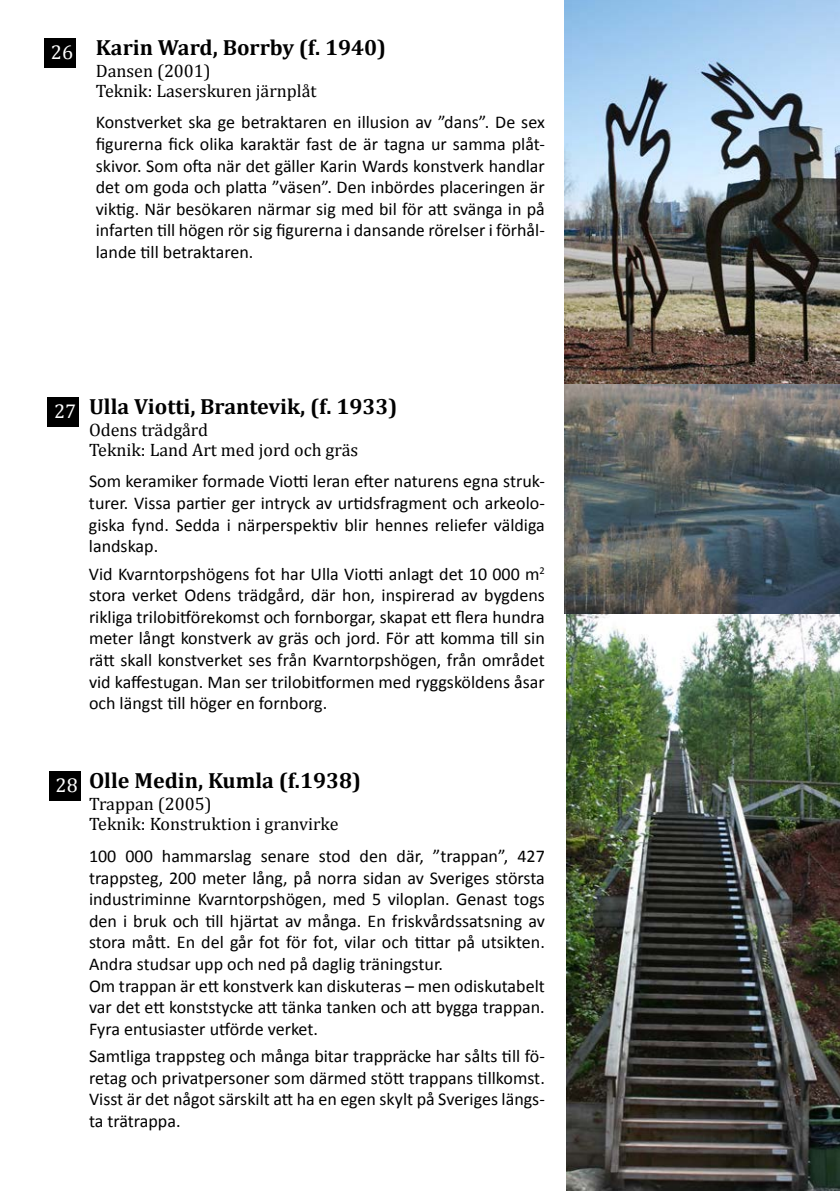
<style>
.page{position:relative;width:840px;height:1191px;background:#fff}
.page>*{position:absolute;margin:0;border:0;box-sizing:border-box;transform-origin:0 0}
.t1{font:700 22px "Cambria";color:#000}
.t2{font:20px "Cambria";color:#fff}
.t3{font:18px/21.6px "Calibri";color:#000;text-align:justify}
.t4{font:18px/20px "Cambria";color:#000}
</style>
<div class="page">
<img style="left:566px;top:614px;width:273px;height:577px">
<img style="left:564px;top:0;width:274px;height:384px">
<div style="left:44px;top:38px;width:32px;height:30px;background:#000"></div>
<img style="left:564px;top:384px;width:275px;height:230px">
<div style="left:47px;top:397px;width:32px;height:29px;background:#000"></div>
<div style="left:49px;top:771px;width:31px;height:30px;background:#000"></div>
<p class="t2" style="left:51px;top:40px;width:24px">26</p>
<p class="t1" style="left:96px;top:32px;width:292px">Karin Ward, Borrby (f. 1940)</p>
<p class="t4" style="left:96px;top:61px;width:222px">Dansen (2001)<br>Teknik: Laserskuren järnplåt</p>
<p class="t3" style="left:96px;top:112px;width:450px">Konstverket ska ge betraktaren en illusion av ”dans”. De sex figurerna fick olika karaktär fast de är tagna ur samma plåt&shy;skivor. Som ofta när det gäller Karin Wards konstverk handlar det om goda och platta ”väsen”. Den inbördes placeringen är viktig. När besökaren närmar sig med bil för att svänga in på infarten till högen rör sig figurerna i dansande rörelser i förhål&shy;lande till betraktaren.</p>
<p class="t2" style="left:54px;top:399px;width:24px">27</p>
<p class="t1" style="left:89px;top:391px;width:310px">Ulla Viotti, Brantevik, (f. 1933)</p>
<p class="t4" style="left:89px;top:420px;width:270px">Odens trädgård<br>Teknik: Land Art med jord och gräs</p>
<p class="t3" style="left:89px;top:471px;width:457px">Som keramiker formade Viotti leran efter naturens egna struk&shy;turer. Vissa partier ger intryck av urtidsfragment och arkeolo&shy;giska fynd. Sedda i närperspektiv blir hennes reliefer väldiga landskap.</p>
<p class="t3" style="left:89px;top:563px;width:457px">Vid Kvarntorpshögens fot har Ulla Viotti anlagt det 10 000 m<sup>2 </sup>stora verket Odens trädgård, där hon, inspirerad av bygdens rikliga trilobitförekomst och fornborgar, skapat ett flera hundra meter långt konstverk av gräs och jord. För att komma till sin rätt skall konstverket ses från Kvarntorpshögen, från området vid kaffestugan. Man ser trilobitformen med ryggsköldens åsar och längst till höger en fornborg.</p>
<p class="t2" style="left:56px;top:773px;width:24px">28</p>
<p class="t1" style="left:89px;top:765px;width:273px">Olle Medin, Kumla (f.1938)</p>
<p class="t4" style="left:89px;top:794px;width:251px">Trappan (2005)<br>Teknik: Konstruktion i granvirke</p>
<p class="t3" style="left:89px;top:845px;width:457px;text-align:left">100 000 hammarslag senare stod den där, ”trappan”, 427 trappsteg, 200 meter lång, på norra sidan av Sveriges största industriminne Kvarntorpshögen, med 5 viloplan. Genast togs den i bruk och till hjärtat av många. En friskvårdssatsning av stora mått. En del går fot för fot, vilar och tittar på utsikten.<br>Andra studsar upp och ned på daglig träningstur.<br>Om trappan är ett konstverk kan diskuteras – men odiskutabelt var det ett konststycke att tänka tanken och att bygga trappan.<br>Fyra entusiaster utförde verket.</p>
<p class="t3" style="left:89px;top:1045px;width:457px">Samtliga trappsteg och många bitar trappräcke har sålts till fö&shy;retag och privatpersoner som därmed stött trappans tillkomst.<br>Visst är det något särskilt att ha en egen skylt på Sveriges längs&shy;ta trätrappa.</p>
</div>
